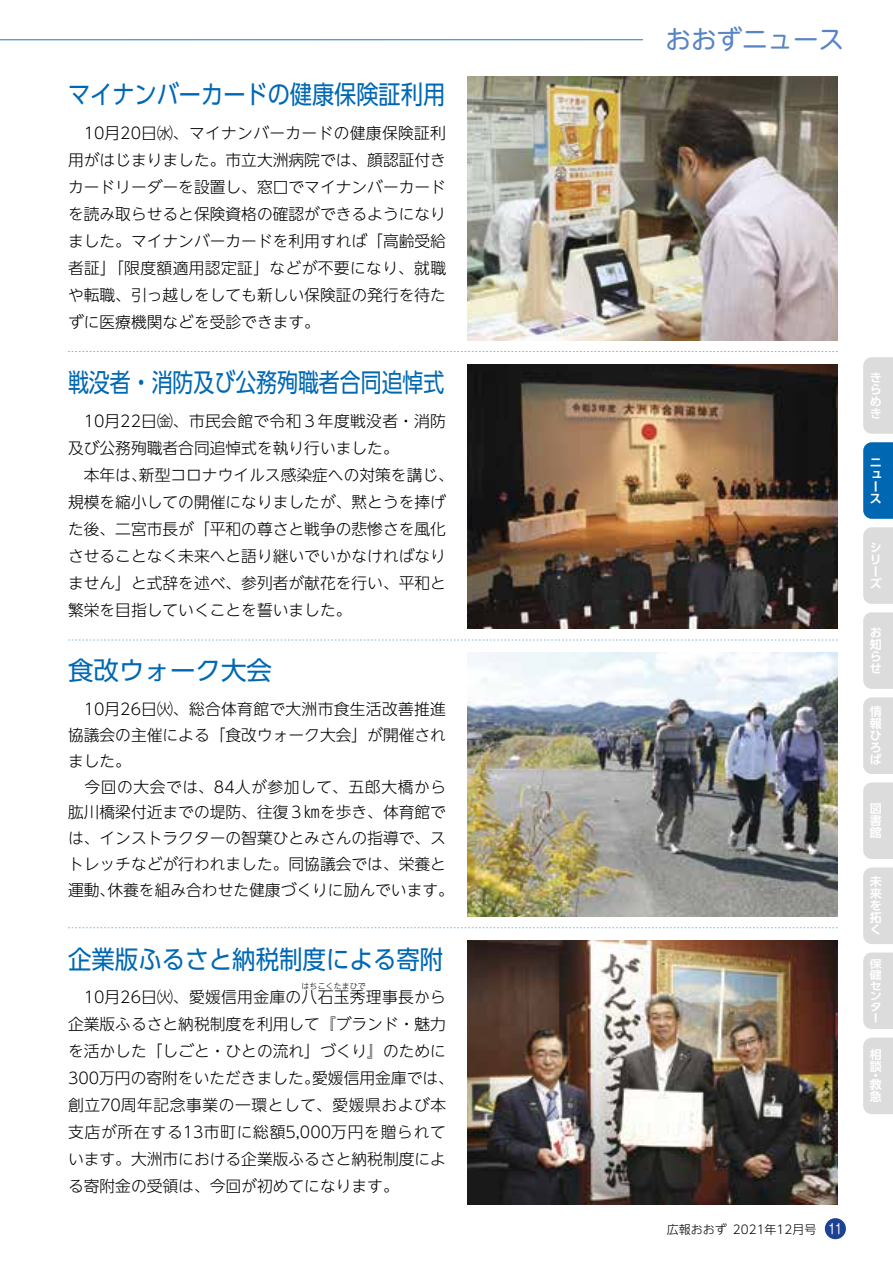
<style>
.page{position:relative;width:893px;height:1263px;background:#fff}
.page>*{position:absolute;margin:0;border:0;box-sizing:border-box;transform-origin:0 0}
.t1{font:25.5px "UD Shin Go Pr 6 N";color:#0068b3;scale:.82 1}
.t2{font:25.5px "UD Shin Go Pr 6 N";color:#0068b3;scale:.87 1}
.t3{font:25.5px "UD Shin Go Pr 6 N";color:#0068b3;scale:.92 1}
.t4{font:25.5px "UD Shin Go Pr 6 N";color:#0068b3}
.t5{font:25.5px "UD Shin M Go Pr 6 N";color:#5784c4}
.t6{font:300 15.75px/27px "UD Shin Go NT Pr 6 N";color:#000}
.t7{font:300 15.75px "UD Shin Go NT Pr 6 N";letter-spacing:.02em;color:#000}
.t8{font:700 12px/12px "UD Shin Go Pr 6 N De";color:#fff;text-align:justify}
.t9{font:300 12px "UD Shin Go NT Pr 6 N";color:#000}
.t10{font:700 10.8px/10.8px "UD Shin Go Pr 6 N De";color:#fff;text-align:justify;scale:1.11 1}
.t11{font:300 7.8px "UD Shin Go NT Pr 6 N";color:#000}
.s1{font-family:"Shin M Go Pro";font-weight:400;font-size:13.5px;color:#fff}
</style>
<div class="page">
<svg style="left:68px;top:351px;width:770px;height:1px"></svg>
<svg style="left:68px;top:640px;width:770px;height:1px"></svg>
<svg style="left:68px;top:928px;width:770px;height:1px"></svg>
<hr style="left:0;top:39px;width:643px;height:1px;background:#0068b3">
<img style="left:468px;top:77px;width:370px;height:263px">
<img style="left:468px;top:365px;width:370px;height:263px">
<img style="left:468px;top:653px;width:370px;height:263px">
<img style="left:468px;top:941px;width:370px;height:263px">
<div style="left:825px;top:1218px;width:21px;height:21px;background:#1d4294;border-radius:50%"></div>
<div style="left:863px;top:527px;width:30px;height:77px;background:#dcdcdc"></div>
<div style="left:863px;top:612px;width:30px;height:77px;background:#dcdcdc"></div>
<div style="left:863px;top:697px;width:30px;height:77px;background:#dcdcdc"></div>
<div style="left:863px;top:782px;width:30px;height:77px;background:#dcdcdc"></div>
<div style="left:863px;top:952px;width:30px;height:77px;background:#dcdcdc"></div>
<div style="left:863px;top:867px;width:30px;height:77px;background:#dcdcdc"></div>
<div style="left:863px;top:1037px;width:30px;height:77px;background:#dcdcdc"></div>
<div style="left:863px;top:357px;width:30px;height:77px;background:#dcdcdc"></div>
<div style="left:863px;top:442px;width:30px;height:77px;background:#0068b3"></div>
<h1 class="t2" style="left:68px;top:74px;width:435px">マイナンバーカードの健康保険証利用</h1>
<p class="t6" style="left:68px;top:119px;width:380px;text-align:justify">　10月20日㈬、マイナンバーカードの健康保険証利用がはじまりました。市立大洲病院では、顔認証付きカードリーダーを設置し、窓口でマイナンバーカードを読み取らせると保険資格の確認ができるようになりました。マイナンバーカードを利用すれば「高齢受給者証」「限度額適用認定証」などが不要になり、就職や転職、引っ越しをしても新しい保険証の発行を待たずに医療機関などを受診できます。</p>
<h1 class="t1" style="left:68px;top:362px;width:460px">戦没者・消防及び公務殉職者合同追悼式</h1>
<p class="t6" style="left:68px;top:407px;width:387px">　10月22日㈮、市民会館で令和３年度戦没者・消防及び公務殉職者合同追悼式を執り行いました。<br>　本年は、新型コロナウイルス感染症への対策を講じ、規模を縮小しての開催になりましたが、黙とうを捧げた後、二宮市長が「平和の尊さと戦争の悲惨さを風化させることなく未来へと語り継いでいかなければなりません」と式辞を述べ、参列者が献花を行い、平和と繁栄を目指していくことを誓いました。</p>
<h1 class="t4" style="left:68px;top:650px;width:206px">食改ウォーク大会</h1>
<p class="t6" style="left:68px;top:696px;width:387px;line-height:25.8px">　10月26日㈫、総合体育館で大洲市食生活改善推進協議会の主催による「食改ウォーク大会」が開催されました。<br>　今回の大会では、84人が参加して、五郎大橋から肱川橋梁付近までの堤防、往復３㎞を歩き、体育館では、インストラクターの智葉ひとみさんの指導で、ストレッチなどが行われました。同協議会では、栄養と運動、休養を組み合わせた健康づくりに励んでいます。</p>
<h1 class="t3" style="left:68px;top:938px;width:409px">企業版ふるさと納税制度による寄附</h1>
<p class="t11" style="left:302px;top:979px;width:66px">はちこくたまひで</p>
<p class="t6" style="left:68px;top:1010px;width:387px">企業版ふるさと納税制度を利用して『ブランド・魅力を活かした「しごと・ひとの流れ」づくり』のために<br>300万円の寄附をいただきました。愛媛信用金庫では、創立70周年記念事業の一環として、愛媛県および本支店が所在する13市町に総額5,000万円を贈られています。大洲市における企業版ふるさと納税制度による寄附金の受領は、今回が初めてになります。</p>
<p class="t7" style="left:68px;top:985px;width:379px">　10月26日㈫、愛媛信用金庫の八石玉秀理事長から</p>
<h1 class="t5" style="left:666px;top:18px;width:180px">おおずニュース</h1>
<p class="t8" style="left:870px;top:371px;width:13px">きらめき</p>
<p class="t8" style="left:870px;top:456px;width:13px;text-align:left">ニュース</p>
<p class="t8" style="left:870px;top:541px;width:14px;text-align:left">シリーズ</p>
<p class="t8" style="left:870px;top:626px;width:13px">お知らせ</p>
<p class="t8" style="left:870px;top:705px;width:14px">情報ひろば</p>
<p class="t8" style="left:870px;top:802px;width:13px">図書館</p>
<p class="t8" style="left:870px;top:875px;width:13px">未来を拓く</p>
<p class="t10" style="left:870px;top:958px;width:12px">保健センター</p>
<p class="t8" style="left:870px;top:1048px;width:13px">相談</p>
<p class="t8" style="left:870px;top:1071px;width:13px;line-height:9px">・救</p>
<p class="t8" style="left:870px;top:1090px;width:13px">急</p>
<p class="t9" style="left:667px;top:1219px;width:177px">広報おおず 2021年12月号 <span class="s1">11</span></p>
</div>
